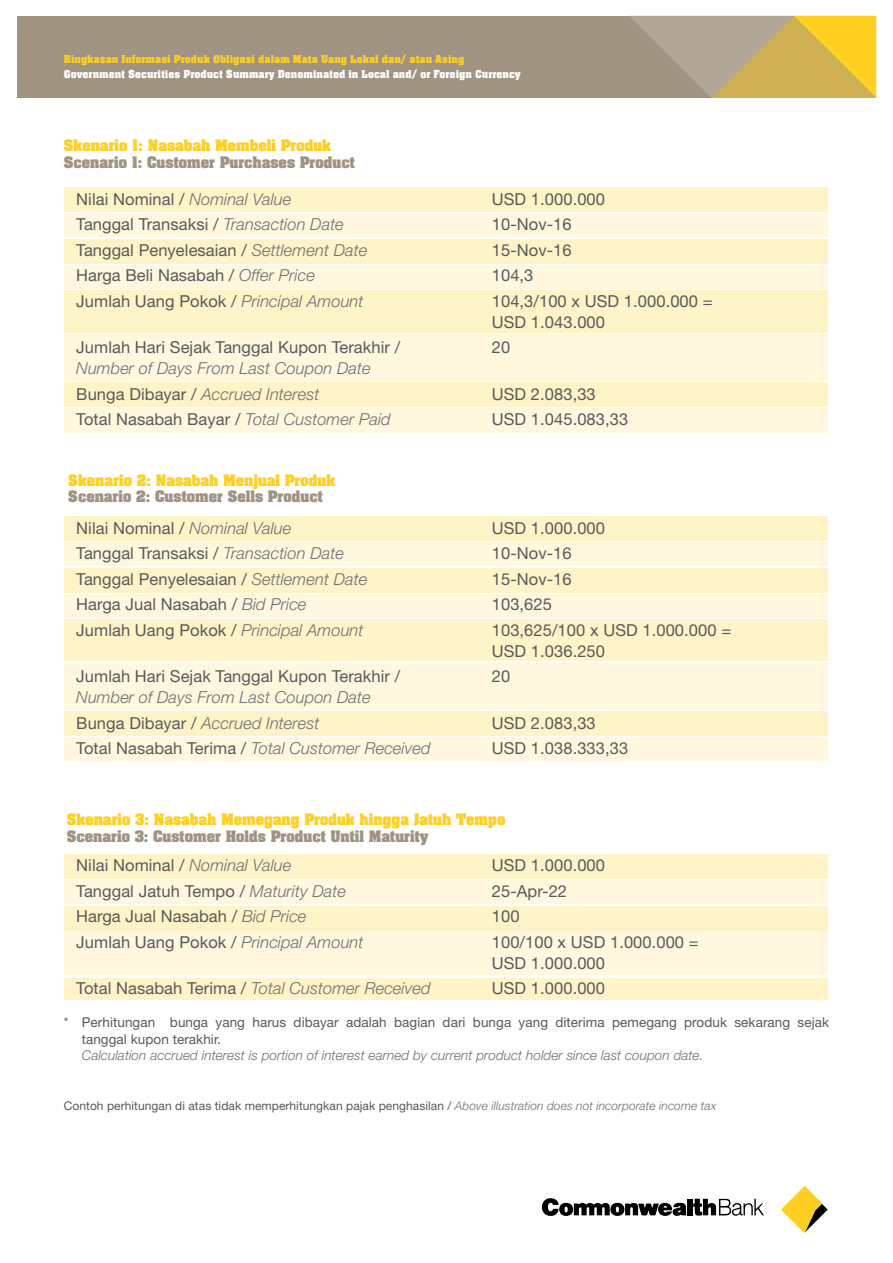
<style>
.page{position:relative;width:893px;height:1263px;background:#fff}
.page>*{position:absolute;margin:0;border:0;box-sizing:border-box;transform-origin:0 0}
.t1{font:16.5px/21px "Helvetica Neue LT Std";letter-spacing:.005em;color:#58595b}
.t2{font:italic 300 16.5px/25.5px "Helvetica Neue LT Std";letter-spacing:.005em;color:#6d6e71}
.t3{font:13.5px/16.2px "Helvetica Neue LT Std";letter-spacing:.005em;color:#58595b}
.t4{font:700 13.5px "Aachen";letter-spacing:.005em;color:#ffcf22}
.t5{font:700 13.5px "Aachen";letter-spacing:.005em;color:#a09382}
.t6{font:italic 300 13.5px "Helvetica Neue LT Std";letter-spacing:.005em;color:#6d6e71}
.t7{font:12px "Helvetica Neue LT Std";letter-spacing:.005em;color:#58595b}
.t8{font:12px "Aachen Bold Plain";color:#fff}
.t9{font:12px "Aachen Bold Plain";color:#ffcf22}
.s1{font-weight:300;font-style:italic;color:#6d6e71}
.s2{font-weight:400;font-style:normal;color:#58595b}
</style>
<div class="page">
<div style="left:64px;top:383px;width:764px;height:24px;background:#fff3c8"></div>
<div style="left:64px;top:712px;width:764px;height:24px;background:#fff3c8"></div>
<div style="left:64px;top:408px;width:764px;height:24px;background:#fff7de"></div>
<div style="left:64px;top:213px;width:764px;height:24px;background:#fff7de"></div>
<div style="left:64px;top:542px;width:764px;height:24px;background:#fff7de"></div>
<div style="left:64px;top:879px;width:764px;height:24px;background:#fff7de"></div>
<div style="left:64px;top:265px;width:764px;height:24px;background:#fff7de"></div>
<div style="left:64px;top:594px;width:764px;height:24px;background:#fff7de"></div>
<div style="left:64px;top:931px;width:764px;height:44px;background:#fff7de"></div>
<div style="left:64px;top:737px;width:764px;height:24px;background:#fff7de"></div>
<div style="left:64px;top:334px;width:764px;height:47px;background:#fff7de"></div>
<div style="left:64px;top:664px;width:764px;height:46px;background:#fff7de"></div>
<div style="left:64px;top:187px;width:764px;height:25px;background:#fff3c8"></div>
<div style="left:64px;top:516px;width:764px;height:25px;background:#fff3c8"></div>
<div style="left:64px;top:853px;width:764px;height:25px;background:#fff3c8"></div>
<div style="left:64px;top:239px;width:764px;height:25px;background:#fff3c8"></div>
<div style="left:64px;top:568px;width:764px;height:25px;background:#fff3c8"></div>
<div style="left:64px;top:905px;width:764px;height:25px;background:#fff3c8"></div>
<div style="left:64px;top:291px;width:764px;height:42px;background:#fff3c8"></div>
<div style="left:64px;top:620px;width:764px;height:41px;background:#fff3c8"></div>
<div style="left:64px;top:978px;width:764px;height:22px;background:#fff3c8"></div>
<svg style="left:542px;top:1198px;width:144px;height:18px"></svg>
<div style="left:687px;top:1199px;width:5px;height:16px;background:#000"></div>
<svg style="left:693px;top:1199px;width:71px;height:17px"></svg>
<svg style="left:781px;top:1186px;width:47px;height:48px"></svg>
<div style="left:17px;top:16px;width:859px;height:82px;background:#a09382"></div>
<svg style="left:630px;top:16px;width:246px;height:82px"></svg>
<p class="t9" style="left:64px;top:53px;width:402px">Ringkasan Informasi Produk Obligasi dalam Mata Uang Lokal dan/ atau Asing</p>
<p class="t8" style="left:64px;top:67px;width:458px">Government Securities Product Summary Denominated in Local and/ or Foreign Currency</p>
<p class="t4" style="left:64px;top:135px;width:269px">Skenario 1: Nasabah Membeli Produk</p>
<p class="t5" style="left:64px;top:152px;width:293px">Scenario 1: Customer Purchases Product</p>
<p class="t1" style="left:76px;top:188px;width:217px">Nilai Nominal / <span class="s1">Nominal Value</span></p>
<p class="t1" style="left:492px;top:188px;width:115px">USD 1.000.000</p>
<p class="t1" style="left:76px;top:214px;width:269px">Tanggal Transaksi / <span class="s1">Transaction Date</span></p>
<p class="t1" style="left:492px;top:214px;width:81px">10-Nov-16</p>
<p class="t1" style="left:76px;top:239px;width:292px">Tanggal Penyelesaian / <span class="s1">Settlement Date</span></p>
<p class="t1" style="left:492px;top:239px;width:81px">15-Nov-16</p>
<p class="t1" style="left:76px;top:265px;width:240px">Harga Beli Nasabah / <span class="s1">Offer Price</span></p>
<p class="t1" style="left:492px;top:265px;width:43px">104,3</p>
<p class="t1" style="left:76px;top:290px;width:289px">Jumlah Uang Pokok / <span class="s1">Principal Amount</span></p>
<p class="t1" style="left:492px;top:290px;width:222px">104,3/100 x USD 1.000.000 =<br>USD 1.043.000</p>
<p class="t1" style="left:76px;top:337px;width:325px">Jumlah Hari Sejak Tanggal Kupon Terakhir /</p>
<p class="t1" style="left:492px;top:337px;width:20px">20</p>
<p class="t2" style="left:76px;top:355px;width:296px">Number of Days From Last Coupon Date<br><span class="s2">Bunga Dibayar /</span> Accrued Interest</p>
<p class="t1" style="left:492px;top:383px;width:105px">USD 2.083,33</p>
<p class="t1" style="left:76px;top:409px;width:316px">Total Nasabah Bayar / <span class="s1">Total Customer Paid</span></p>
<p class="t1" style="left:492px;top:409px;width:138px">USD 1.045.083,33</p>
<p class="t4" style="left:68px;top:470px;width:269px">Skenario 2: Nasabah Menjual Produk</p>
<p class="t5" style="left:68px;top:486px;width:256px">Scenario 2: Customer Sells Product</p>
<p class="t1" style="left:76px;top:517px;width:217px">Nilai Nominal / <span class="s1">Nominal Value</span></p>
<p class="t1" style="left:492px;top:517px;width:115px">USD 1.000.000</p>
<p class="t1" style="left:76px;top:542px;width:269px">Tanggal Transaksi / <span class="s1">Transaction Date</span></p>
<p class="t1" style="left:492px;top:542px;width:81px">10-Nov-16</p>
<p class="t1" style="left:76px;top:568px;width:292px">Tanggal Penyelesaian / <span class="s1">Settlement Date</span></p>
<p class="t1" style="left:492px;top:568px;width:81px">15-Nov-16</p>
<p class="t1" style="left:76px;top:593px;width:232px">Harga Jual Nasabah / <span class="s1">Bid Price</span></p>
<p class="t1" style="left:492px;top:593px;width:62px">103,625</p>
<p class="t1" style="left:76px;top:619px;width:289px">Jumlah Uang Pokok / <span class="s1">Principal Amount</span></p>
<p class="t1" style="left:492px;top:619px;width:241px">103,625/100 x USD 1.000.000 =<br>USD 1.036.250</p>
<p class="t1" style="left:76px;top:665px;width:325px">Jumlah Hari Sejak Tanggal Kupon Terakhir /</p>
<p class="t1" style="left:492px;top:665px;width:20px">20</p>
<p class="t2" style="left:76px;top:684px;width:296px">Number of Days From Last Coupon Date<br><span class="s2">Bunga Dibayar /</span> Accrued Interest</p>
<p class="t1" style="left:492px;top:712px;width:105px">USD 2.083,33</p>
<p class="t2" style="left:76px;top:735px;width:356px"><span class="s2">Total Nasabah Terima /</span> Total Customer Received</p>
<p class="t1" style="left:492px;top:737px;width:138px">USD 1.038.333,33</p>
<p class="t4" style="left:67px;top:809px;width:440px">Skenario 3: Nasabah Memegang Produk hingga Jatuh Tempo</p>
<p class="t5" style="left:67px;top:826px;width:363px">Scenario 3: Customer Holds Product Until Maturity</p>
<p class="t1" style="left:76px;top:854px;width:217px">Nilai Nominal / <span class="s1">Nominal Value</span></p>
<p class="t1" style="left:492px;top:854px;width:115px">USD 1.000.000</p>
<p class="t1" style="left:76px;top:880px;width:271px">Tanggal Jatuh Tempo / <span class="s1">Maturity Date</span></p>
<p class="t1" style="left:492px;top:880px;width:77px">25-Apr-22</p>
<p class="t1" style="left:76px;top:905px;width:232px">Harga Jual Nasabah / <span class="s1">Bid Price</span></p>
<p class="t1" style="left:492px;top:905px;width:29px">100</p>
<p class="t1" style="left:76px;top:931px;width:289px">Jumlah Uang Pokok / <span class="s1">Principal Amount</span></p>
<p class="t1" style="left:492px;top:931px;width:208px">100/100 x USD 1.000.000 =<br>USD 1.000.000</p>
<p class="t2" style="left:76px;top:975px;width:356px"><span class="s2">Total Nasabah Terima /</span> Total Customer Received</p>
<p class="t1" style="left:492px;top:977px;width:115px">USD 1.000.000</p>
<p class="t3" style="left:82px;top:1014px;width:749px;text-indent:-18px">* Perhitungan bunga yang harus dibayar adalah bagian dari bunga yang diterima pemegang produk sekarang sejak tanggal kupon terakhir.</p>
<p class="t6" style="left:82px;top:1047px;width:623px">Calculation accrued interest is portion of interest earned by current product holder since last coupon date.</p>
<p class="t7" style="left:64px;top:1099px;width:654px">Contoh perhitungan di atas tidak memperhitungkan pajak penghasilan / <span class="s1">Above illustration does not incorporate income tax</span></p>
</div>
